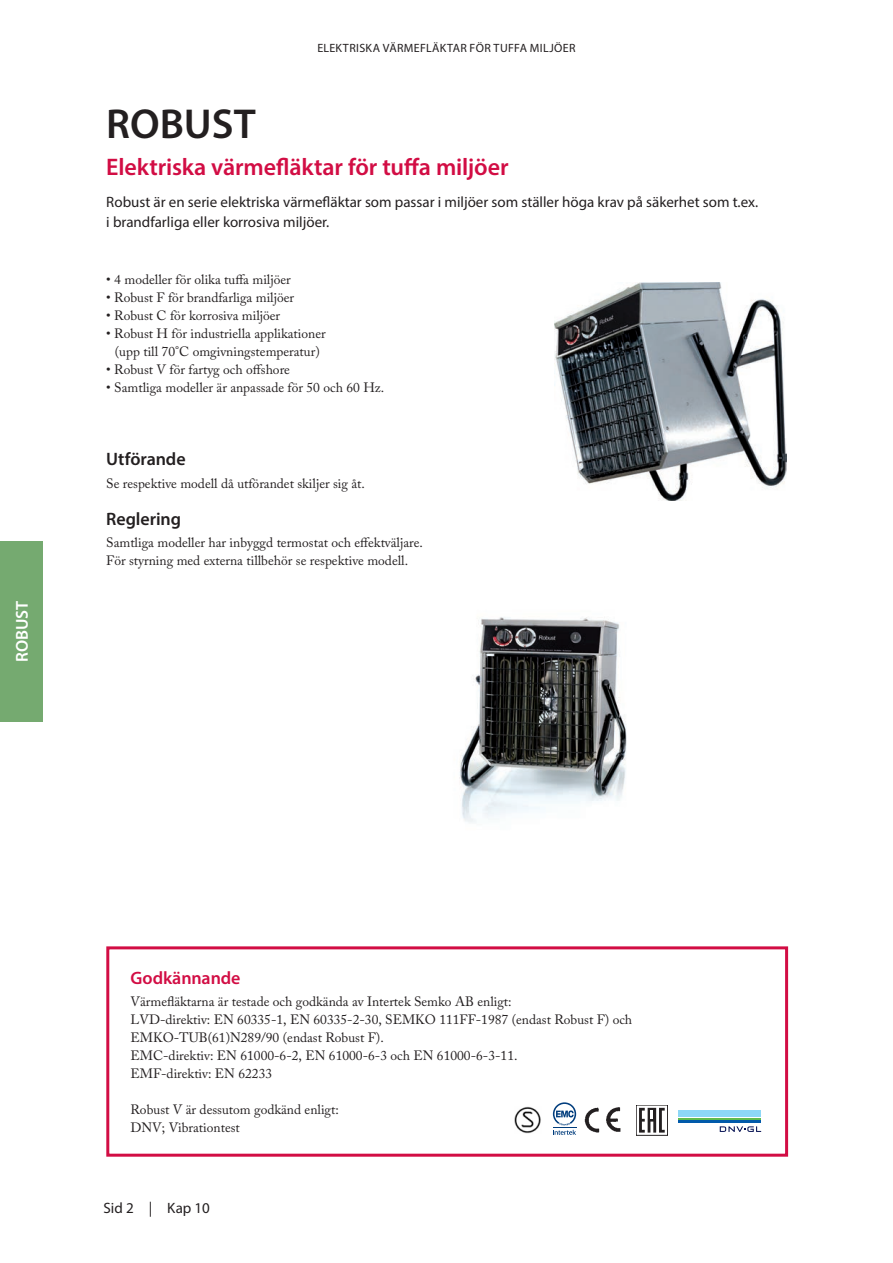
<style>
.page{position:relative;width:893px;height:1263px;background:#fff}
.page>*{position:absolute;margin:0;border:0;box-sizing:border-box;transform-origin:0 0}
.Rubrik_-_Svart{font:600 42px "Myriad Pro";color:#231f20}
.Mell2_-_Röd{font:600 24px "Myriad Pro";letter-spacing:-.005em;color:#d20d44}
.Mell_-_Svart{font:600 18px "Myriad Pro";letter-spacing:-.005em;color:#231f20}
.Mell_-_Röd{font:600 18px "Myriad Pro";letter-spacing:-.005em;color:#d20d44}
.t1{font:600 17.25px "Myriad Pro";letter-spacing:-.005em;color:#fff}
.Ingress{font:15px/19.5px "Myriad Pro";color:#231f20}
.bröd{font:13.5px/18px "Adobe Caslon Pro";color:#231f20}
.Punktlista{font:13.5px/18px "Adobe Caslon Pro";color:#231f20;text-align:center}
.TOP{font:12px "Myriad Pro";letter-spacing:.025em;color:#231f20}
</style>
<div class="page">
<img style="left:554px;top:282px;width:233px;height:218px">
<img style="left:459px;top:617px;width:168px;height:206px">
<div style="left:678px;top:1110px;width:83px;height:6px;background:#8dd7f7"></div>
<hr style="left:678px;top:1119px;width:83px;height:1px;background:#5fbb4e">
<hr style="left:678px;top:1121px;width:83px;height:2px;background:#015aaa">
<svg style="left:720px;top:1126px;width:41px;height:6px"></svg>
<img style="left:515px;top:1107px;width:26px;height:27px">
<svg style="left:553px;top:1102px;width:23px;height:33px"></svg>
<img style="left:584px;top:1107px;width:37px;height:26px">
<div style="left:636px;top:1105px;width:32px;height:30px;border:1px solid #231f20"></div>
<svg style="left:639px;top:1108px;width:26px;height:24px"></svg>
<div style="left:106px;top:946px;width:682px;height:211px;border:3px solid #d20d44"></div>
<div style="left:0;top:541px;width:43px;height:181px;background:#75aa70"></div>
<p class="t1" style="left:11px;top:662px;width:63px;rotate:-90deg">ROBUST</p>
<p class="TOP" style="left:317px;top:40px;width:260px">ELEKTRISKA VÄRMEFLÄKTAR FÖR TUFFA MILJÖER</p>
<p class="Rubrik_-_Svart" style="left:106px;top:97px;width:151px">ROBUST</p>
<p class="Mell2_-_Röd" style="left:106px;top:151px;width:404px">Elektriska värmefläktar för tuffa miljöer</p>
<p class="Ingress" style="left:106px;top:192px;width:653px">Robust är en serie elektriska värmefläktar som passar i miljöer som ställer höga krav på säkerhet som t.ex. i brandfarliga eller korrosiva miljöer.</p>
<p class="Punktlista" style="left:106px;top:270px;width:186px">• 4 modeller för olika tuffa miljöer</p>
<p class="Punktlista" style="left:106px;top:288px;width:189px">• Robust F för brandfarliga miljöer</p>
<p class="Punktlista" style="left:106px;top:306px;width:175px">• Robust C för korrosiva miljöer</p>
<p class="Punktlista" style="left:106px;top:324px;width:221px">• Robust H för industriella applikationer (upp till 70°C omgivningstemperatur)</p>
<p class="Punktlista" style="left:106px;top:360px;width:185px">• Robust V för fartyg och offshore</p>
<p class="Punktlista" style="left:106px;top:378px;width:279px">• Samtliga modeller är anpassade för 50 och 60 Hz.</p>
<p class="Mell_-_Svart" style="left:106px;top:448px;width:81px">Utförande</p>
<p class="bröd" style="left:106px;top:474px;width:260px">Se respektive modell då utförandet skiljer sig åt.</p>
<p class="Mell_-_Svart" style="left:106px;top:508px;width:76px">Reglering</p>
<p class="bröd" style="left:106px;top:534px;width:318px">Samtliga modeller har inbyggd termostat och effektväljare.<br>För styrning med externa tillbehör se respektive modell.</p>
<p class="Mell_-_Röd" style="left:131px;top:967px;width:111px">Godkännande</p>
<p class="bröd" style="left:131px;top:993px;width:383px">Värmefläktarna är testade och godkända av Intertek Semko AB enligt:</p>
<p class="bröd" style="left:131px;top:1011px;width:503px">LVD-direktiv: EN 60335-1, EN 60335-2-30, SEMKO 111FF-1987 (endast Robust F) och<br>EMKO-TUB(61)N289/90 (endast Robust F).</p>
<p class="bröd" style="left:131px;top:1047px;width:388px">EMC-direktiv: EN 61000-6-2, EN 61000-6-3 och EN 61000-6-3-11.</p>
<p class="bröd" style="left:131px;top:1065px;width:143px">EMF-direktiv: EN 62233</p>
<p class="bröd" style="left:131px;top:1101px;width:210px">Robust V är dessutom godkänd enligt:</p>
<p class="bröd" style="left:131px;top:1119px;width:111px">DNV; Vibrationtest</p>
<p class="Ingress" style="left:103px;top:1198px;width:108px">Sid 2 | Kap 10</p>
</div>
